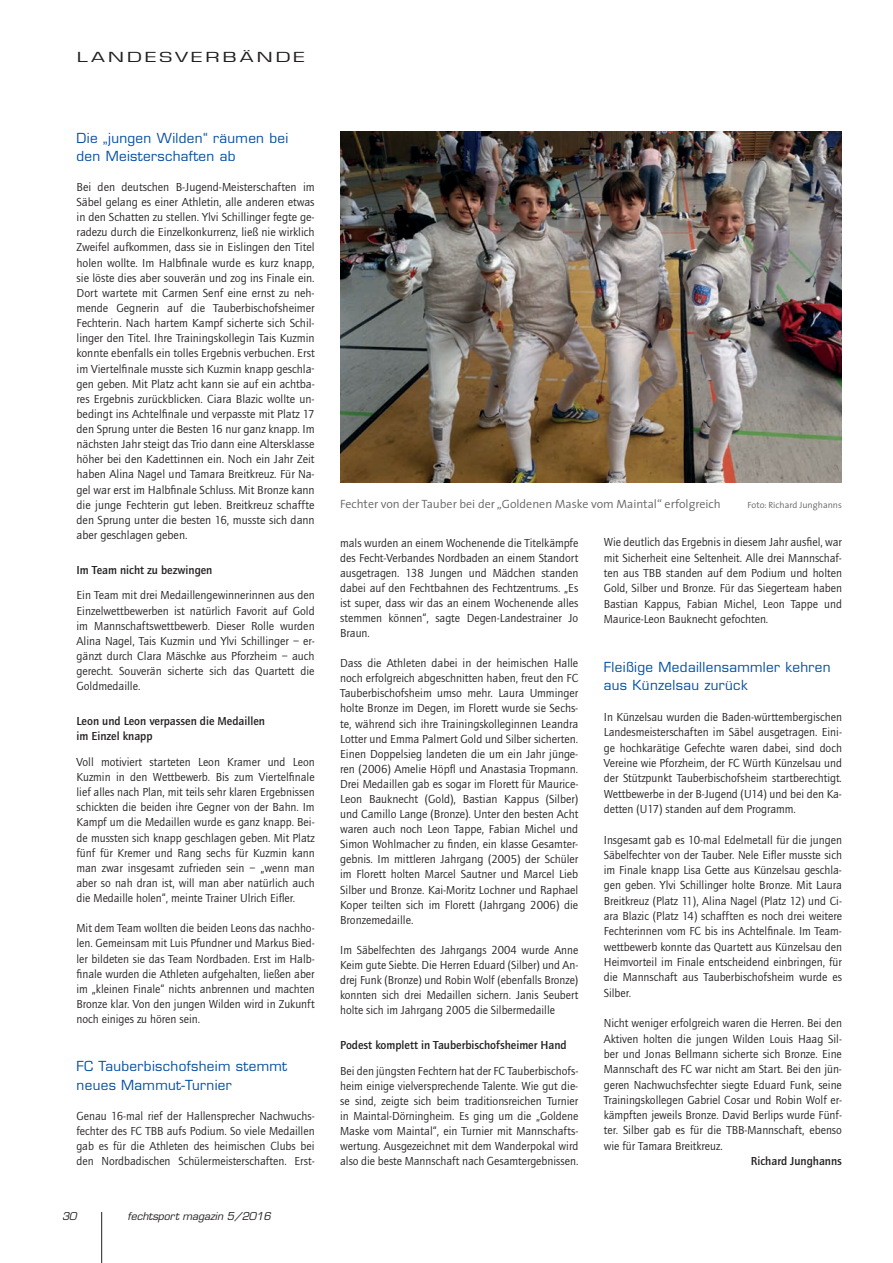
<style>
.page{position:relative;width:893px;height:1263px;background:#fff}
.page>*{position:absolute;margin:0;border:0;box-sizing:border-box;transform-origin:0 0}
.t1{font:13.5px/18.1px "Eurostile LT";letter-spacing:.025em;color:#034ea2}
.t2{font:13.5px "Eurostile LT";letter-spacing:.15em;color:#231f20;scale:1.5 1}
.t3{font:12px/15.1px "Quay Sans EF";color:#231f20;text-align:justify}
.t4{font:500 12px/15.1px "Quay Sans EF";color:#231f20}
.t5{font:300 12px "The Sans";color:#636466}
.t6{font:italic 10.5px "Eurostile LT";color:#231f20}
.t7{font:300 9px "The Sans";color:#636466}
</style>
<div class="page">
<img style="left:340px;top:132px;width:502px;height:350px">
<hr style="left:101px;top:1212px;width:1px;height:51px;background:#231f20">
<p class="t2" style="left:77px;top:49px;width:153px">LANDESVERBÄNDE</p>
<p class="t1" style="left:77px;top:129px;width:213px">Die „jungen Wilden“ räumen bei den Meisterschaften ab</p>
<p class="t3" style="left:77px;top:180px;width:240px">Bei den deutschen B-Jugend-Meisterschaften im Säbel gelang es einer Athletin, alle anderen etwas in den Schatten zu stellen. Ylvi Schillinger fegte ge&shy;radezu durch die Einzelkonkurrenz, ließ nie wirklich Zweifel aufkommen, dass sie in Eislingen den Titel holen wollte. Im Halbfinale wurde es kurz knapp, sie löste dies aber souverän und zog ins Finale ein.<br>Dort wartete mit Carmen Senf eine ernst zu neh&shy;mende Gegnerin auf die Tauberbischofsheimer Fechterin. Nach hartem Kampf sicherte sich Schil&shy;linger den Titel. Ihre Trainingskollegin Tais Kuzmin konnte ebenfalls ein tolles Ergebnis verbuchen. Erst im Viertelfinale musste sich Kuzmin knapp geschla&shy;gen geben. Mit Platz acht kann sie auf ein achtba&shy;res Ergebnis zurückblicken. Ciara Blazic wollte un&shy;bedingt ins Achtelfinale und verpasste mit Platz 17 den Sprung unter die Besten 16 nur ganz knapp. Im nächsten Jahr steigt das Trio dann eine Altersklasse höher bei den Kadettinnen ein. Noch ein Jahr Zeit haben Alina Nagel und Tamara Breitkreuz. Für Na&shy;gel war erst im Halbfinale Schluss. Mit Bronze kann die junge Fechterin gut leben. Breitkreuz schaffte den Sprung unter die besten 16, musste sich dann aber geschlagen geben.</p>
<p class="t4" style="left:77px;top:562px;width:137px">Im Team nicht zu bezwingen</p>
<p class="t3" style="left:77px;top:588px;width:240px">Ein Team mit drei Medaillengewinnerinnen aus den Einzelwettbewerben ist natürlich Favorit auf Gold im Mannschaftswettbewerb. Dieser Rolle wurden Alina Nagel, Tais Kuzmin und Ylvi Schillinger – er&shy;gänzt durch Clara Mäschke aus Pforzheim – auch gerecht. Souverän sicherte sich das Quartett die Goldmedaille.</p>
<p class="t4" style="left:77px;top:713px;width:190px">Leon und Leon verpassen die Medaillen im Einzel knapp</p>
<p class="t3" style="left:77px;top:754px;width:240px">Voll motiviert starteten Leon Kramer und Leon Kuzmin in den Wettbewerb. Bis zum Viertelfinale lief alles nach Plan, mit teils sehr klaren Ergebnissen schickten die beiden ihre Gegner von der Bahn. Im Kampf um die Medaillen wurde es ganz knapp. Bei&shy;de mussten sich knapp geschlagen geben. Mit Platz fünf für Kremer und Rang sechs für Kuzmin kann man zwar insgesamt zufrieden sein – „wenn man aber so nah dran ist, will man aber natürlich auch die Medaille holen“, meinte Trainer Ulrich Eifler.</p>
<p class="t3" style="left:77px;top:921px;width:240px">Mit dem Team wollten die beiden Leons das nachho&shy;len. Gemeinsam mit Luis Pfundner und Markus Bied&shy;ler bildeten sie das Team Nordbaden. Erst im Halb&shy;finale wurden die Athleten aufgehalten, ließen aber im „kleinen Finale“ nichts anbrennen und machten Bronze klar. Von den jungen Wilden wird in Zukunft noch einiges zu hören sein.</p>
<p class="t1" style="left:77px;top:1057px;width:212px">FC Tauberbischofsheim stemmt neues Mammut-Turnier</p>
<p class="t3" style="left:77px;top:1108px;width:240px">Genau 16-mal rief der Hallensprecher Nachwuchs&shy;fechter des FC TBB aufs Podium. So viele Medaillen gab es für die Athleten des heimischen Clubs bei den Nordbadischen Schülermeisterschaften. Erst-</p>
<p class="t6" style="left:62px;top:1210px;width:16px">30</p>
<p class="t6" style="left:128px;top:1210px;width:145px">fechtsport magazin 5/2016</p>
<p class="t5" style="left:340px;top:494px;width:382px">Fechter von der Tauber bei der „Goldenen Maske vom Maintal“ erfolgreich</p>
<p class="t7" style="left:748px;top:497px;width:96px">Foto: Richard Junghanns</p>
<p class="t3" style="left:340px;top:535px;width:240px">mals wurden an einem Wochenende die Titelkämpfe des Fecht-Verbandes Nordbaden an einem Standort ausgetragen. 138 Jungen und Mädchen standen dabei auf den Fechtbahnen des Fechtzentrums. „Es ist super, dass wir das an einem Wochenende alles stemmen können“, sagte Degen-Landestrainer Jo Braun.</p>
<p class="t3" style="left:340px;top:656px;width:240px">Dass die Athleten dabei in der heimischen Halle noch erfolgreich abgeschnitten haben, freut den FC Tauberbischofsheim umso mehr. Laura Umminger holte Bronze im Degen, im Florett wurde sie Sechs&shy;te, während sich ihre Trainingskolleginnen Leandra Lotter und Emma Palmert Gold und Silber sicherten.<br>Einen Doppelsieg landeten die um ein Jahr jünge&shy;ren (2006) Amelie Höpfl und Anastasia Tropmann.<br>Drei Medaillen gab es sogar im Florett für Maurice-Leon Bauknecht (Gold), Bastian Kappus (Silber) und Camillo Lange (Bronze). Unter den besten Acht waren auch noch Leon Tappe, Fabian Michel und Simon Wohlmacher zu finden, ein klasse Gesamter&shy;gebnis. Im mittleren Jahrgang (2005) der Schüler im Florett holten Marcel Sautner und Marcel Lieb Silber und Bronze. Kai-Moritz Lochner und Raphael Koper teilten sich im Florett (Jahrgang 2006) die Bronzemedaille.</p>
<p class="t3" style="left:340px;top:942px;width:240px">Im Säbelfechten des Jahrgangs 2004 wurde Anne Keim gute Siebte. Die Herren Eduard (Silber) und An&shy;drej Funk (Bronze) und Robin Wolf (ebenfalls Bronze) konnten sich drei Medaillen sichern. Janis Seubert holte sich im Jahrgang 2005 die Silbermedaille</p>
<p class="t4" style="left:340px;top:1037px;width:228px">Podest komplett in Tauberbischofsheimer Hand</p>
<p class="t3" style="left:340px;top:1063px;width:240px">Bei den jüngsten Fechtern hat der FC Tauberbischofs&shy;heim einige vielversprechende Talente. Wie gut die&shy;se sind, zeigte sich beim traditionsreichen Turnier in Maintal-Dörningheim. Es ging um die „Goldene Maske vom Maintal“, ein Turnier mit Mannschafts&shy;wertung. Ausgezeichnet mit dem Wanderpokal wird also die beste Mannschaft nach Gesamtergebnissen.</p>
<p class="t3" style="left:604px;top:535px;width:240px">Wie deutlich das Ergebnis in diesem Jahr ausfiel, war mit Sicherheit eine Seltenheit. Alle drei Mannschaf&shy;ten aus TBB standen auf dem Podium und holten Gold, Silber und Bronze. Für das Siegerteam haben Bastian Kappus, Fabian Michel, Leon Tappe und Maurice-Leon Bauknecht gefochten.</p>
<p class="t1" style="left:604px;top:658px;width:228px">Fleißige Medaillensammler kehren aus Künzelsau zurück</p>
<p class="t3" style="left:604px;top:709px;width:240px">In Künzelsau wurden die Baden-württembergischen Landesmeisterschaften im Säbel ausgetragen. Eini&shy;ge hochkarätige Gefechte waren dabei, sind doch Vereine wie Pforzheim, der FC Würth Künzelsau und der Stützpunkt Tauberbischofsheim startberechtigt.<br>Wettbewerbe in der B-Jugend (U14) und bei den Ka&shy;detten (U17) standen auf dem Programm.</p>
<p class="t3" style="left:604px;top:832px;width:240px">Insgesamt gab es 10-mal Edelmetall für die jungen Säbelfechter von der Tauber. Nele Eifler musste sich im Finale knapp Lisa Gette aus Künzelsau geschla&shy;gen geben. Ylvi Schillinger holte Bronze. Mit Laura Breitkreuz (Platz 11), Alina Nagel (Platz 12) und Ci&shy;ara Blazic (Platz 14) schafften es noch drei weitere Fechterinnen vom FC bis ins Achtelfinale. Im Team&shy;wettbewerb konnte das Quartett aus Künzelsau den Heimvorteil im Finale entscheidend einbringen, für die Mannschaft aus Tauberbischofsheim wurde es Silber.</p>
<p class="t3" style="left:604px;top:1016px;width:240px">Nicht weniger erfolgreich waren die Herren. Bei den Aktiven holten die jungen Wilden Louis Haag Sil&shy;ber und Jonas Bellmann sicherte sich Bronze. Eine Mannschaft des FC war nicht am Start. Bei den jün&shy;geren Nachwuchsfechter siegte Eduard Funk, seine Trainingskollegen Gabriel Cosar und Robin Wolf er&shy;kämpften jeweils Bronze. David Berlips wurde Fünf&shy;ter. Silber gab es für die TBB-Mannschaft, ebenso wie für Tamara Breitkreuz.</p>
<p class="t4" style="left:751px;top:1154px;width:93px">Richard Junghanns</p>
</div>
